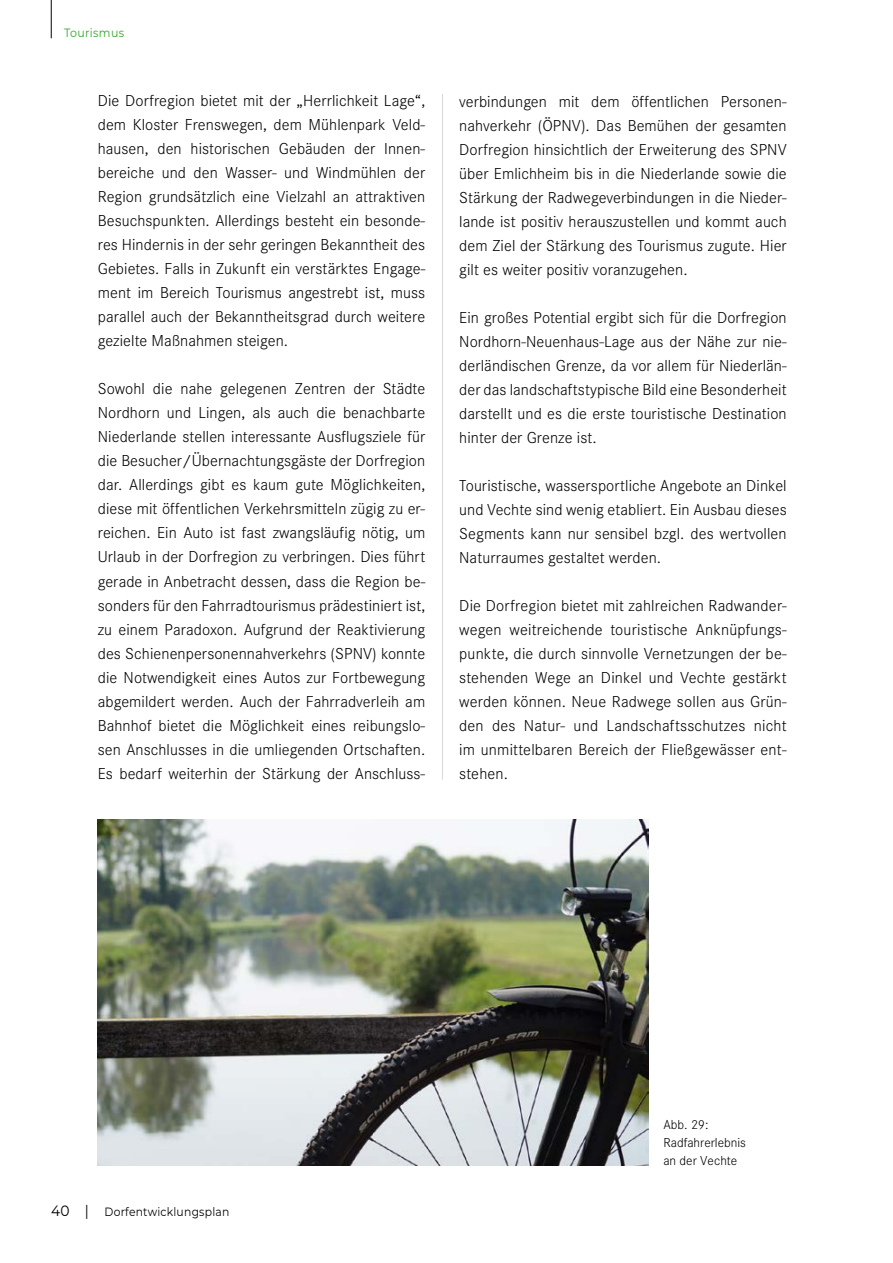
<style>
.page{position:relative;width:893px;height:1263px;background:#fff}
.page>*{position:absolute;margin:0;border:0;box-sizing:border-box;transform-origin:0 0}
.t1{font:300 16.5px/24px "Corporate S";letter-spacing:.005em;color:#000;text-align:justify}
.t2{font:300 13.5px/18px "Corporate S";color:#000}
.t3{font:12px "Montserrat";letter-spacing:.02em;color:#000;scale:.9 1}
.t4{font:12px "Montserrat";letter-spacing:.03em;color:#32a72c;scale:.92 1}
.s1{font-size:15px}
</style>
<div class="page">
<img style="left:98px;top:820px;width:551px;height:345px">
<hr style="left:51px;top:0;width:1px;height:38px;background:#000">
<hr style="left:442px;top:94px;width:1px;height:686px;background:#d8dada">
<p class="t4" style="left:64px;top:25px;width:67px">Tourismus</p>
<p class="t1" style="left:98px;top:89px;width:329px">Die Dorfregion bietet mit der „Herrlichkeit Lage“, dem Kloster Frenswegen, dem Mühlenpark Veld&shy;hausen, den historischen Gebäuden der Innen&shy;bereiche und den Wasser- und Windmühlen der Region grundsätzlich eine Vielzahl an attraktiven Besuchspunkten. Allerdings besteht ein besonde&shy;res Hindernis in der sehr geringen Bekanntheit des Gebietes. Falls in Zukunft ein verstärktes Engage&shy;ment im Bereich Tourismus angestrebt ist, muss parallel auch der Bekanntheitsgrad durch weitere gezielte Maßnahmen steigen.</p>
<p class="t1" style="left:98px;top:377px;width:329px">Sowohl die nahe gelegenen Zentren der Städte Nordhorn und Lingen, als auch die benachbarte Niederlande stellen interessante Ausflugsziele für die Besucher/Übernachtungsgäste der Dorfregion dar. Allerdings gibt es kaum gute Möglichkeiten, diese mit öffentlichen Verkehrsmitteln zügig zu er&shy;reichen. Ein Auto ist fast zwangsläufig nötig, um Urlaub in der Dorfregion zu verbringen. Dies führt gerade in Anbetracht dessen, dass die Region be&shy;sonders für den Fahrradtourismus prädestiniert ist, zu einem Paradoxon. Aufgrund der Reaktivierung des Schienenpersonennahverkehrs (SPNV) konnte die Notwendigkeit eines Autos zur Fortbewegung abgemildert werden. Auch der Fahrradverleih am Bahnhof bietet die Möglichkeit eines reibungslo&shy;sen Anschlusses in die umliegenden Ortschaften.<br>Es bedarf weiterhin der Stärkung der Anschluss-</p>
<p class="t1" style="left:459px;top:89px;width:329px">verbindungen mit dem öffentlichen Personen&shy;nahverkehr (ÖPNV). Das Bemühen der gesamten Dorfregion hinsichtlich der Erweiterung des SPNV über Emlichheim bis in die Niederlande sowie die Stärkung der Radwegeverbindungen in die Nieder&shy;lande ist positiv herauszustellen und kommt auch dem Ziel der Stärkung des Tourismus zugute. Hier gilt es weiter positiv voranzugehen.</p>
<p class="t1" style="left:459px;top:305px;width:329px">Ein großes Potential ergibt sich für die Dorfregion Nordhorn-Neuenhaus-Lage aus der Nähe zur nie&shy;derländischen Grenze, da vor allem für Niederlän&shy;der das landschaftstypische Bild eine Besonderheit darstellt und es die erste touristische Destination hinter der Grenze ist.</p>
<p class="t1" style="left:459px;top:473px;width:329px">Touristische, wassersportliche Angebote an Dinkel und Vechte sind wenig etabliert. Ein Ausbau dieses Segments kann nur sensibel bzgl. des wertvollen Naturraumes gestaltet werden.</p>
<p class="t1" style="left:459px;top:593px;width:329px">Die Dorfregion bietet mit zahlreichen Radwander&shy;wegen weitreichende touristische Anknüpfungs&shy;punkte, die durch sinnvolle Vernetzungen der be&shy;stehenden Wege an Dinkel und Vechte gestärkt werden können. Neue Radwege sollen aus Grün&shy;den des Natur- und Landschaftsschutzes nicht im unmittelbaren Bereich der Fließgewässer ent&shy;stehen.</p>
<p class="t3" style="left:51px;top:1204px;width:200px"><span class="s1">40 |</span> Dorfentwicklungsplan</p>
<p class="t2" style="left:663px;top:1115px;width:84px">Abb. 29:<br>Radfahrerlebnis an der Vechte</p>
</div>
